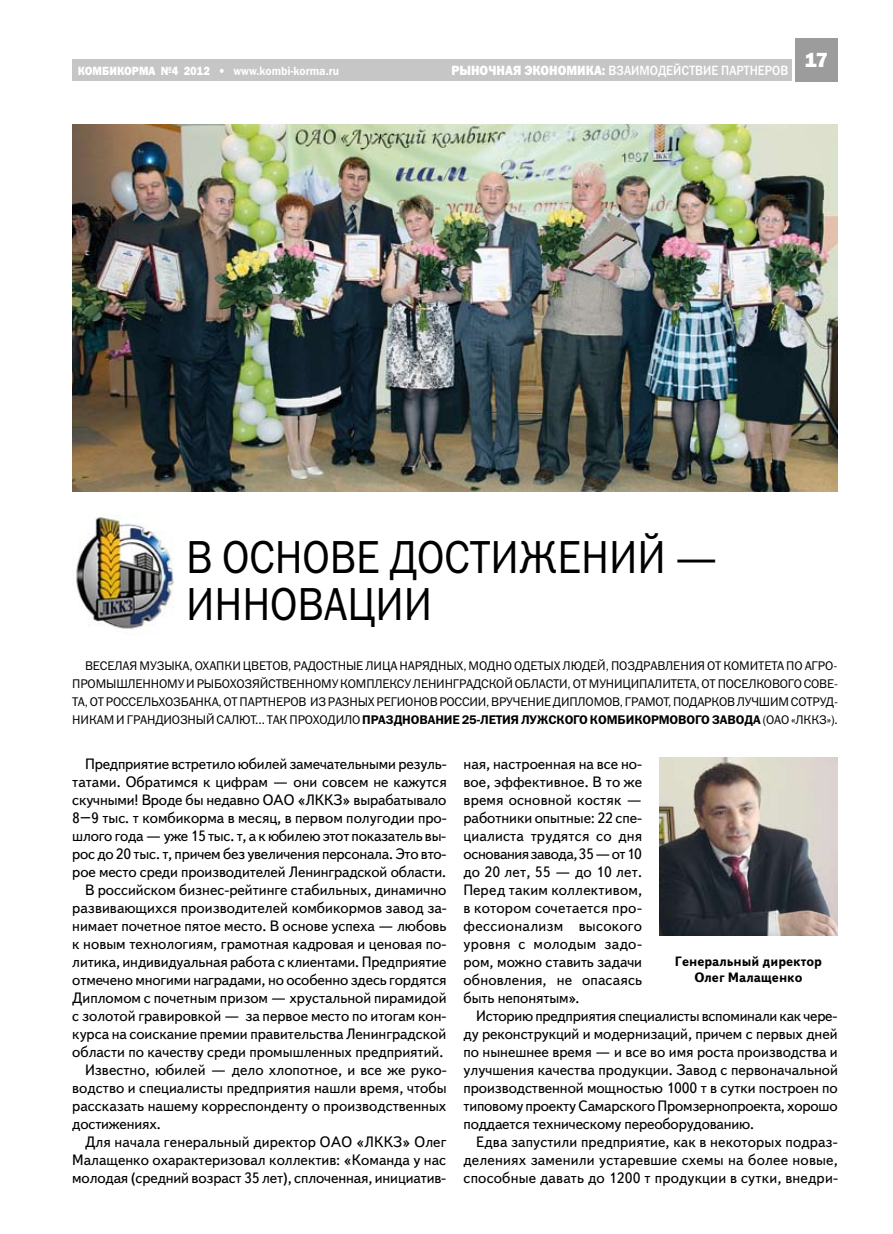
<style>
.page{position:relative;width:893px;height:1234px;background:#fff}
.page>*{position:absolute;margin:0;border:0;box-sizing:border-box;transform-origin:0 0}
.t1{font:46.5px/46.5px "Franklin Gothic Book C";color:#000;scale:.9 1}
.t2{font:800 21px "Franklin Gothic";color:#fff}
.t3{font:15px/18px "Text Book C";color:#000;text-align:justify}
.t4{font:13.5px "Franklin Gothic Medium C";color:#fff;scale:.9 1}
.t5{font:700 13.5px/16.2px "Text Book C";color:#000;text-align:center}
.t6{font:12.6px/18px "Franklin Gothic Book C";letter-spacing:-.01em;color:#000;text-align:justify}
.t7{font:12px "Franklin Gothic Demi C";color:#fff;scale:.9 1}
.s1{font-family:"Franklin Gothic Heavy C"}
.s2{font-family:"Franklin Gothic Demi C"}
</style>
<div class="page">
<div style="left:795px;top:39px;width:43px;height:42px;background:#9d9c9c"></div>
<div style="left:72px;top:60px;width:720px;height:21px;background:#c6c6c6"></div>
<img style="left:72px;top:124px;width:766px;height:367px">
<img style="left:76px;top:514px;width:98px;height:115px">
<img style="left:659px;top:757px;width:178px;height:178px">
<p class="t7" style="left:78px;top:64px;width:292px"><span class="s1">КОМБИКОРМА №4 2012 •</span> www.kombi-korma.ru</p>
<p class="t4" style="left:451px;top:63px;width:376px"><span class="s1">РЫНОЧНАЯ ЭКОНОМИКА:</span> ВЗАИМОДЕЙСТВИЕ ПАРТНЕРОВ</p>
<h2 class="t2" style="left:805px;top:47px;width:25px">17</h2>
<h1 class="t1" style="left:186px;top:533px;width:592px">В ОСНОВЕ ДОСТИЖЕНИЙ —<br>ИННОВАЦИИ</h1>
<p class="t6" style="left:72px;top:656px;width:767px;text-indent:13px">ВЕСЕЛАЯ МУЗЫКА, ОХАПКИ ЦВЕТОВ, РАДОСТНЫЕ ЛИЦА НАРЯДНЫХ, МОДНО ОДЕТЫХ ЛЮДЕЙ, ПОЗДРАВЛЕНИЯ ОТ КОМИТЕТА ПО АГРО-ПРОМЫШЛЕННОМУ И РЫБОХОЗЯЙСТВЕННОМУ КОМПЛЕКСУ ЛЕНИНГРАДСКОЙ ОБЛАСТИ, ОТ МУНИЦИПАЛИТЕТА, ОТ ПОСЕЛКОВОГО СОВЕ-ТА, ОТ РОССЕЛЬХОЗБАНКА, ОТ ПАРТНЕРОВ ИЗ РАЗНЫХ РЕГИОНОВ РОССИИ, ВРУЧЕНИЕ ДИПЛОМОВ, ГРАМОТ, ПОДАРКОВ ЛУЧШИМ СОТРУД-НИКАМ И ГРАНДИОЗНЫЙ САЛЮТ... ТАК ПРОХОДИЛО <span class="s2">ПРАЗДНОВАНИЕ 25-ЛЕТИЯ ЛУЖСКОГО КОМБИКОРМОВОГО ЗАВОДА</span> (ОАО «ЛККЗ»).</p>
<p class="t3" style="left:85px;top:754px;width:363px">Предприятие встретило юбилей замечательными резуль-</p>
<p class="t3" style="left:72px;top:772px;width:376px">татами. Обратимся к цифрам — они совсем не кажутся</p>
<p class="t3" style="left:72px;top:790px;width:376px">скучными! Вроде бы недавно ОАО «ЛККЗ» вырабатывало</p>
<p class="t3" style="left:72px;top:808px;width:376px">8–9 тыс. т комбикорма в месяц, в первом полугодии про-</p>
<p class="t3" style="left:72px;top:826px;width:375px">шлого года — уже 15 тыс. т, а к юбилею этот показатель вы-</p>
<p class="t3" style="left:72px;top:844px;width:376px">рос до 20 тыс. т, причем без увеличения персонала. Это вто-</p>
<p class="t3" style="left:72px;top:862px;width:376px">рое место среди производителей Ленинградской области.</p>
<p class="t3" style="left:85px;top:880px;width:363px">В российском бизнес-рейтинге стабильных, динамично</p>
<p class="t3" style="left:72px;top:898px;width:376px">развивающихся производителей комбикормов завод за-</p>
<p class="t3" style="left:72px;top:916px;width:376px">нимает почетное пятое место. В основе успеха — любовь</p>
<p class="t3" style="left:72px;top:934px;width:375px">к новым технологиям, грамотная кадровая и ценовая по-</p>
<p class="t3" style="left:72px;top:952px;width:376px">литика, индивидуальная работа с клиентами. Предприятие</p>
<p class="t3" style="left:72px;top:970px;width:376px">отмечено многими наградами, но особенно здесь гордятся</p>
<p class="t3" style="left:72px;top:988px;width:376px">Дипломом с почетным призом — хрустальной пирамидой</p>
<p class="t3" style="left:72px;top:1006px;width:376px">с золотой гравировкой — за первое место по итогам кон-</p>
<p class="t3" style="left:72px;top:1024px;width:375px">курса на соискание премии правительства Ленинградской</p>
<p class="t3" style="left:72px;top:1042px;width:373px">области по качеству среди промышленных предприятий.</p>
<p class="t3" style="left:85px;top:1060px;width:363px">Известно, юбилей — дело хлопотное, и все же руко-</p>
<p class="t3" style="left:72px;top:1078px;width:376px">водство и специалисты предприятия нашли время, чтобы</p>
<p class="t3" style="left:72px;top:1096px;width:376px">рассказать нашему корреспонденту о производственных</p>
<p class="t3" style="left:72px;top:1114px;width:90px">достижениях.</p>
<p class="t3" style="left:85px;top:1132px;width:363px">Для начала генеральный директор ОАО «ЛККЗ» Олег</p>
<p class="t3" style="left:72px;top:1150px;width:375px">Малащенко охарактеризовал коллектив: «Команда у нас</p>
<p class="t3" style="left:72px;top:1168px;width:375px">молодая (средний возраст 35 лет), сплоченная, инициатив-</p>
<p class="t3" style="left:463px;top:754px;width:180px">ная, настроенная на все но&shy;вое, эффективное. В то же время основной костяк — работники опытные: 22 спе&shy;циалиста трудятся со дня основания завода, 35 — от 10 до 20 лет, 55 — до 10 лет.<br>Перед таким коллективом, в котором сочетается про&shy;фессионализм высокого уровня с молодым задо&shy;ром, можно ставить задачи обновления, не опасаясь быть непонятым».</p>
<p class="t3" style="left:463px;top:1006px;width:376px;text-indent:13px">Историю предприятия специалисты вспоминали как чере&shy;ду реконструкций и модернизаций, причем с первых дней по нынешнее время — и все во имя роста производства и улучшения качества продукции. Завод с первоначальной производственной мощностью 1000 т в сутки построен по типовому проекту Самарского Промзернопроекта, хорошо поддается техническому переоборудованию.</p>
<p class="t3" style="left:463px;top:1132px;width:376px;text-indent:13px">Едва запустили предприятие, как в некоторых подраз&shy;делениях заменили устаревшие схемы на более новые, способные давать до 1200 т продукции в сутки, внедри-</p>
<p class="t5" style="left:675px;top:952px;width:149px">Генеральный директор<br>Олег Малащенко</p>
</div>
